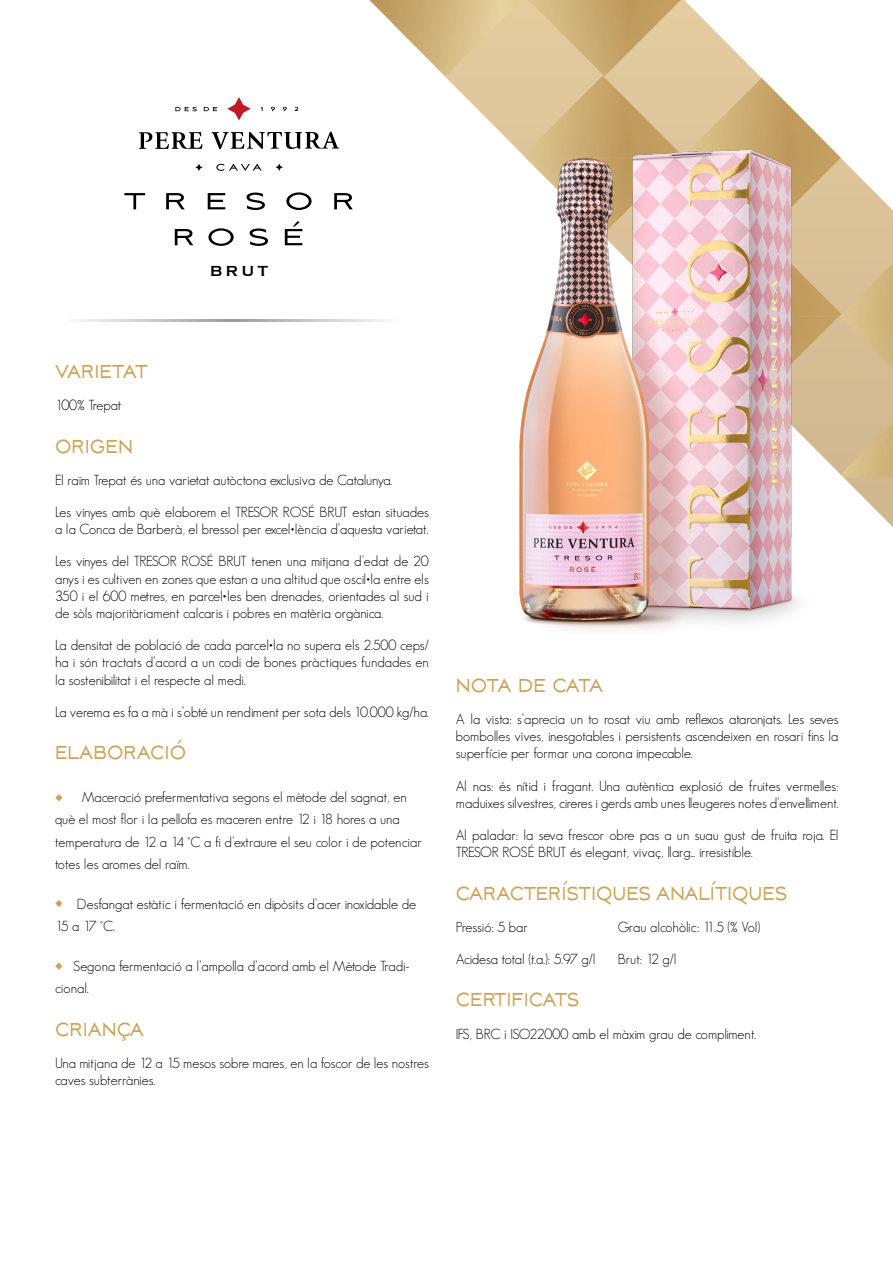
<style>
.page{position:relative;width:893px;height:1263px;background:#fff}
.page>*{position:absolute;margin:0;border:0;box-sizing:border-box;transform-origin:0 0}
.t1{font:23.4px "Aviano Sans";color:#cba459;scale:.77 1}
.t2{font:23.4px "Aviano Sans";letter-spacing:-.06em;color:#cba459;scale:.77 1}
.t3{font:700 15px "Copperplate Becker";color:#000}
.t4{font:300 14.25px/17.2px "Geosans";color:#000}
.t5{font:300 14.25px "Geosans";letter-spacing:-.025em;color:#000}
</style>
<div class="page">
<svg style="left:444px;top:0;width:449px;height:527px"></svg>
<img style="left:528px;top:0;width:153px;height:76px">
<img style="left:369px;top:0;width:153px;height:76px">
<img style="left:523px;top:76px;width:159px;height:63px">
<img style="left:684px;top:78px;width:157px;height:80px">
<img style="left:823px;top:158px;width:18px;height:76px">
<img style="left:823px;top:234px;width:18px;height:82px">
<img style="left:823px;top:316px;width:16px;height:77px">
<img style="left:840px;top:263px;width:53px;height:56px">
<img style="left:842px;top:319px;width:51px;height:51px">
<img style="left:840px;top:422px;width:53px;height:56px">
<svg style="left:139px;top:132px;width:200px;height:17px"></svg>
<svg style="left:175px;top:107px;width:22px;height:4px"></svg>
<svg style="left:204px;top:107px;width:13px;height:4px"></svg>
<svg style="left:271px;top:107px;width:4px;height:4px"></svg>
<svg style="left:283px;top:107px;width:4px;height:4px"></svg>
<svg style="left:195px;top:164px;width:8px;height:7px"></svg>
<svg style="left:276px;top:164px;width:7px;height:7px"></svg>
<svg style="left:216px;top:164px;width:46px;height:7px"></svg>
<svg style="left:227px;top:97px;width:24px;height:23px"></svg>
<svg style="left:175px;top:229px;width:18px;height:16px"></svg>
<svg style="left:208px;top:228px;width:26px;height:18px"></svg>
<svg style="left:250px;top:228px;width:18px;height:18px"></svg>
<svg style="left:285px;top:221px;width:17px;height:24px"></svg>
<svg style="left:124px;top:193px;width:21px;height:16px"></svg>
<svg style="left:166px;top:193px;width:19px;height:16px"></svg>
<svg style="left:208px;top:193px;width:17px;height:16px"></svg>
<svg style="left:247px;top:193px;width:18px;height:17px"></svg>
<svg style="left:286px;top:192px;width:26px;height:18px"></svg>
<svg style="left:334px;top:193px;width:19px;height:16px"></svg>
<img style="left:464px;top:139px;width:359px;height:491px">
<svg style="left:55px;top:794px;width:8px;height:7px"></svg>
<svg style="left:55px;top:900px;width:8px;height:7px"></svg>
<svg style="left:55px;top:962px;width:8px;height:8px"></svg>
<p class="t3" style="left:210px;top:263px;width:59px">BRUT</p>
<h1 class="t1" style="left:55px;top:358px;width:122px">VARIETAT</h1>
<p class="t4" style="left:55px;top:396px;width:68px">100% Trepat</p>
<h1 class="t1" style="left:55px;top:433px;width:103px">ORIGEN</h1>
<p class="t4" style="left:55px;top:471px;width:339px">El raïm Trepat és una varietat autòctona exclusiva de Catalunya.</p>
<p class="t4" style="left:55px;top:503px;width:375px">Les vinyes amb què elaborem el TRESOR ROSÉ BRUT estan situades a la Conca de Barberà, el bressol per excel•lència d’aquesta varietat.</p>
<p class="t4" style="left:55px;top:553px;width:375px;text-align:justify">Les vinyes del TRESOR ROSÉ BRUT tenen una mitjana d’edat de 20 anys i es cultiven en zones que estan a una altitud que oscil•la entre els 350 i el 600 metres, en parcel•les ben drenades, orientades al sud i de sòls majoritàriament calcaris i pobres en matèria orgànica.</p>
<p class="t4" style="left:55px;top:637px;width:375px;text-align:justify">La densitat de població de cada parcel•la no supera els 2.500 ceps/ ha i són tractats d’acord a un codi de bones pràctiques fundades en la sostenibilitat i el respecte al medi.</p>
<p class="t4" style="left:55px;top:703px;width:375px">La verema es fa a mà i s’obté un rendiment per sota dels 10.000 kg/ha.</p>
<h1 class="t1" style="left:55px;top:740px;width:172px">ELABORACIÓ</h1>
<p class="t4" style="left:55px;top:786px;width:368px;line-height:22.5px;text-indent:27px">Maceració prefermentativa segons el mètode del sagnat, en què el most flor i la pellofa es maceren entre 12 i 18 hores a una temperatura de 12 a 14 °C a fi d’extraure el seu color i de potenciar totes les aromes del raïm.</p>
<p class="t4" style="left:55px;top:893px;width:363px;line-height:22.5px;text-indent:22px">Desfangat estàtic i fermentació en dipòsits d’acer inoxidable de<br>15 a 17 °C.</p>
<p class="t4" style="left:55px;top:955px;width:356px;line-height:22.5px;text-indent:18px">Segona fermentació a l’ampolla d’acord amb el Mètode Tradi&shy;cional.</p>
<h1 class="t1" style="left:55px;top:1016px;width:117px">CRIANÇA</h1>
<p class="t4" style="left:55px;top:1054px;width:375px">Una mitjana de 12 a 15 mesos sobre mares, en la foscor de les nostres caves subterrànies.</p>
<h1 class="t2" style="left:456px;top:672px;width:193px">NOTA DE CATA</h1>
<p class="t4" style="left:456px;top:710px;width:384px;text-align:justify">A la vista: s’aprecia un to rosat viu amb reflexos ataronjats. Les seves bombolles vives, inesgotables i persistents ascendeixen en rosari fins la superfície per formar una corona impecable.</p>
<p class="t4" style="left:456px;top:777px;width:384px">Al nas: és nítid i fragant. Una autèntica explosió de fruites vermelles: maduixes silvestres, cireres i gerds amb unes lleugeres notes d’envelliment.</p>
<p class="t4" style="left:456px;top:826px;width:384px">Al paladar: la seva frescor obre pas a un suau gust de fruita roja. El<br>TRESOR ROSÉ BRUT és elegant, vivaç, llarg... irresistible.</p>
<h1 class="t1" style="left:456px;top:880px;width:432px">CARACTERÍSTIQUES ANALÍTIQUES</h1>
<p class="t4" style="left:456px;top:918px;width:74px">Pressió: 5 bar</p>
<p class="t4" style="left:618px;top:918px;width:144px">Grau alcohòlic: 11.5 (% Vol)</p>
<p class="t5" style="left:456px;top:951px;width:141px">Acidesa total (t.a.): 5.97 g/l</p>
<p class="t4" style="left:618px;top:950px;width:60px">Brut: 12 g/l</p>
<h1 class="t1" style="left:456px;top:987px;width:162px">CERTIFICATS</h1>
<p class="t4" style="left:456px;top:1025px;width:302px">IFS, BRC i ISO22000 amb el màxim grau de compliment.</p>
</div>
